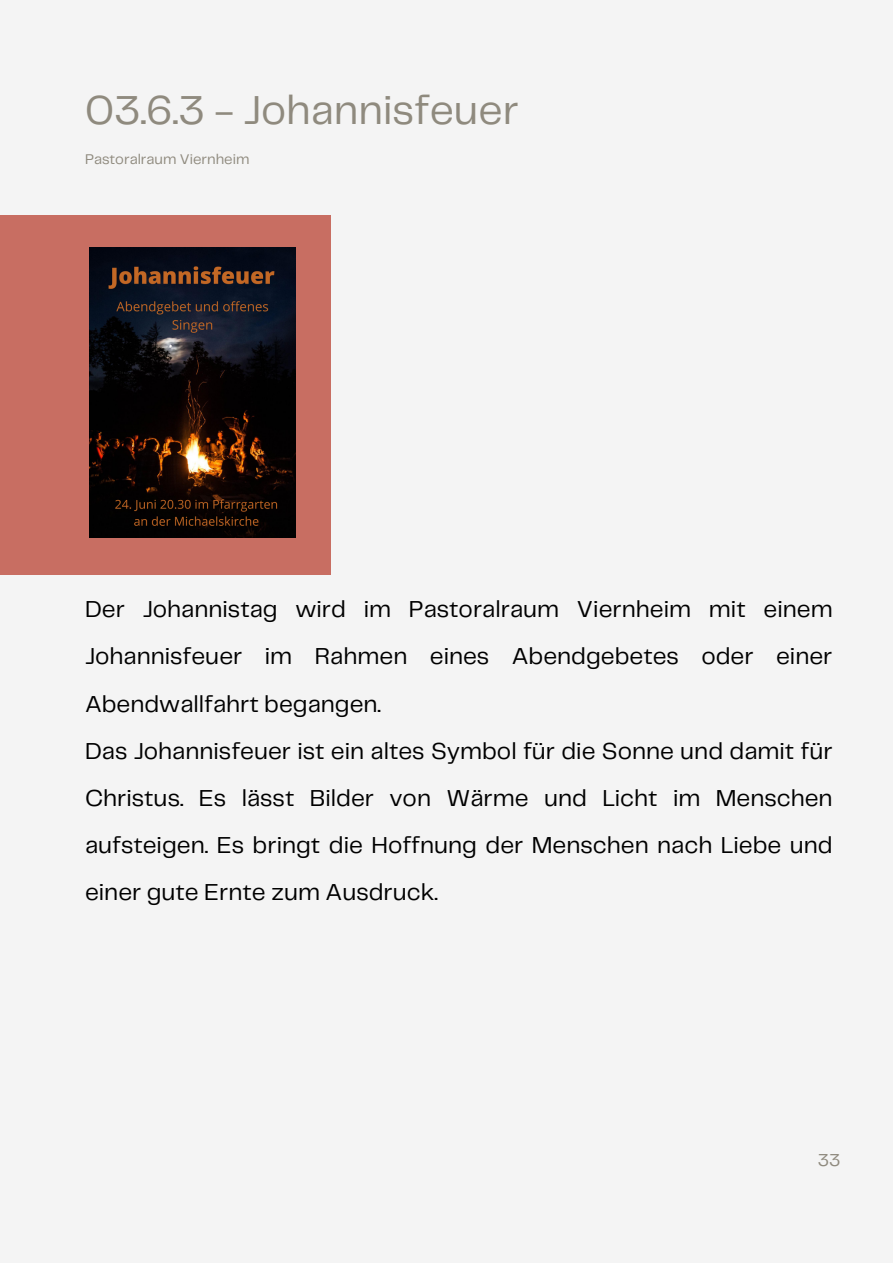
<style>
.page{position:relative;width:893px;height:1264px;background:#fff}
.page>*{position:absolute;margin:0;border:0;box-sizing:border-box;transform-origin:0 0}
.t1{font:42px "Telegraf";color:#8f8a7e}
.t2{font:24px/47.2px "Telegraf";color:#000;text-align:justify}
.t3{font:18px "Telegraf";color:#8f8a7e}
.t4{font:14.55px "Telegraf";color:#8f8a7e}
</style>
<div class="page">
<div style="left:0;top:0;width:892px;height:1262px;background:#f4f4f4"></div>
<div style="left:0;top:215px;width:330px;height:359px;background:#c86e62"></div>
<img style="left:89px;top:248px;width:206px;height:290px">
<p class="t1" style="left:85px;top:92px;width:435px">03.6.3 - Johannisfeuer</p>
<p class="t4" style="left:85px;top:153px;width:166px">Pastoralraum Viernheim</p>
<p class="t2" style="left:85px;top:586px;width:749px">Der Johannistag wird im Pastoralraum Viernheim mit einem Johannisfeuer im Rahmen eines Abendgebetes oder einer Abendwallfahrt begangen.</p>
<p class="t2" style="left:85px;top:728px;width:749px">Das Johannisfeuer ist ein altes Symbol für die Sonne und damit für Christus. Es lässt Bilder von Wärme und Licht im Menschen aufsteigen. Es bringt die Hoffnung der Menschen nach Liebe und einer gute Ernte zum Ausdruck.</p>
<p class="t3" style="left:817px;top:1152px;width:24px">33</p>
</div>
